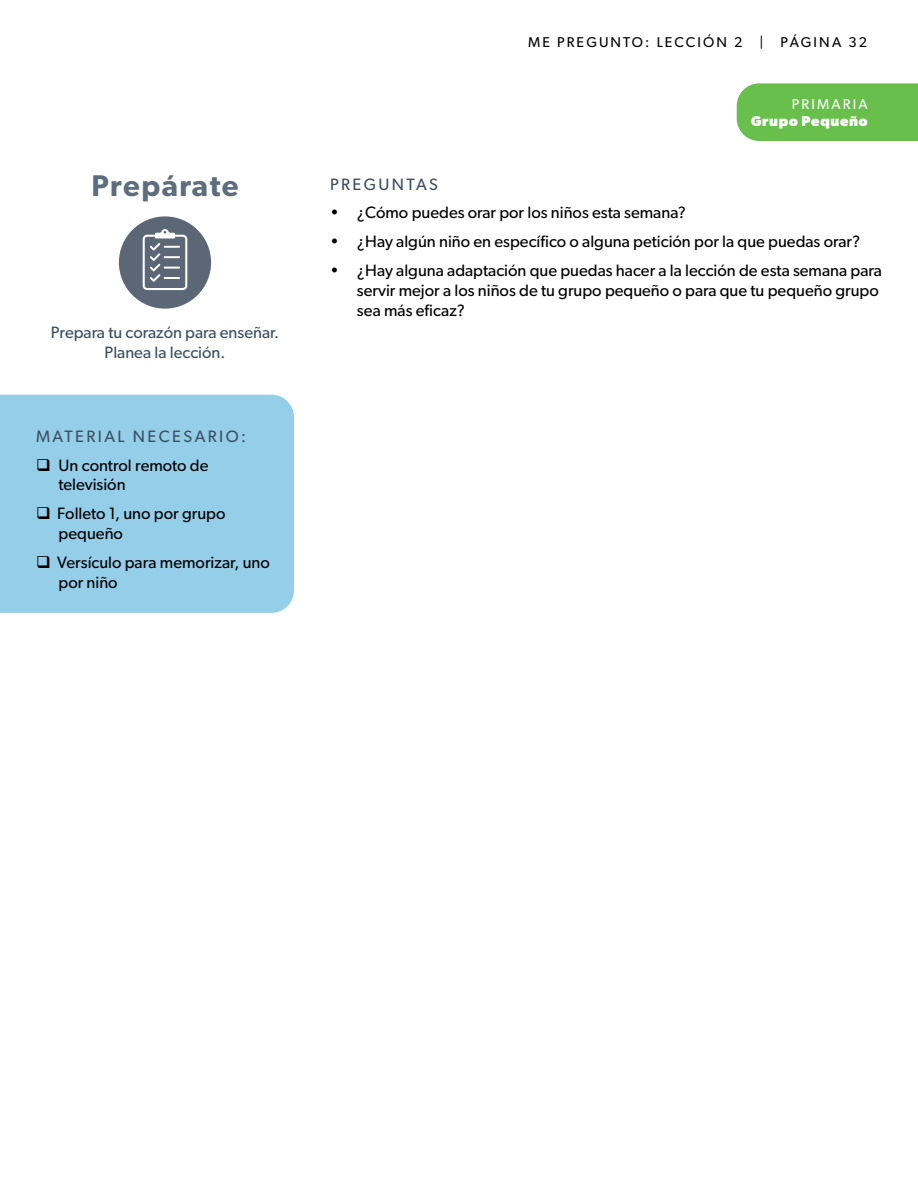
<style>
.page{position:relative;width:918px;height:1188px;background:#fff}
.page>*{position:absolute;margin:0;border:0;box-sizing:border-box;transform-origin:0 0}
.t1{font:600 30px "Gibson";letter-spacing:.05em;color:#5c6e7d}
.t2{font:16.5px/19.8px "Gibson";color:#000}
.t3{font:16.5px/19.8px "Gibson";color:#3b4f61;text-align:center}
.t4{font:16.5px "Gibson";letter-spacing:.15em;color:#3b4f61}
.t5{font:14.25px "Gibson";letter-spacing:.15em;color:#000}
.t6{font:700 14.25px "Gibson";letter-spacing:.05em;color:#fff}
.t7{font:14.25px "Gibson";letter-spacing:.15em;color:#fff}
</style>
<div class="page">
<div style="left:737px;top:83px;width:181px;height:58px;background:#68bf4b"></div>
<div style="left:119px;top:216px;width:92px;height:93px;background:#5b6676;border-radius:50%"></div>
<svg style="left:143px;top:229px;width:44px;height:61px"></svg>
<div style="left:0;top:395px;width:294px;height:218px;background:#95cee9"></div>
<p class="t5" style="left:528px;top:34px;width:341px">ME PREGUNTO: LECCIÓN 2 | PÁGINA 32</p>
<p class="t7" style="left:792px;top:96px;width:77px">PRIMARIA</p>
<p class="t6" style="left:751px;top:113px;width:118px">Grupo Pequeño</p>
<h1 class="t1" style="left:91px;top:168px;width:149px">Prepárate</h1>
<p class="t4" style="left:330px;top:174px;width:109px">PREGUNTAS</p>
<p class="t2" style="left:330px;top:203px;width:358px">• ¿Cómo puedes orar por los niños esta semana?</p>
<p class="t2" style="left:330px;top:231px;width:532px">• ¿Hay algún niño en específico o alguna petición por la que puedas orar?</p>
<p class="t2" style="left:357px;top:260px;width:526px;text-indent:-27px">• ¿Hay alguna adaptación que puedas hacer a la lección de esta semana para servir mejor a los niños de tu grupo pequeño o para que tu pequeño grupo sea más eficaz?</p>
<p class="t3" style="left:51px;top:323px;width:230px">Prepara tu corazón para enseñar.<br>Planea la lección.</p>
<p class="t4" style="left:36px;top:426px;width:212px">MATERIAL NECESARIO:</p>
<p class="t2" style="left:59px;top:455px;width:152px;text-indent:-23px">❑ Un control remoto de televisión</p>
<p class="t2" style="left:59px;top:503px;width:169px;text-indent:-23px">❑ Folleto 1, uno por grupo pequeño</p>
<p class="t2" style="left:59px;top:552px;width:213px;text-indent:-23px">❑ Versículo para memorizar, uno por niño</p>
</div>
